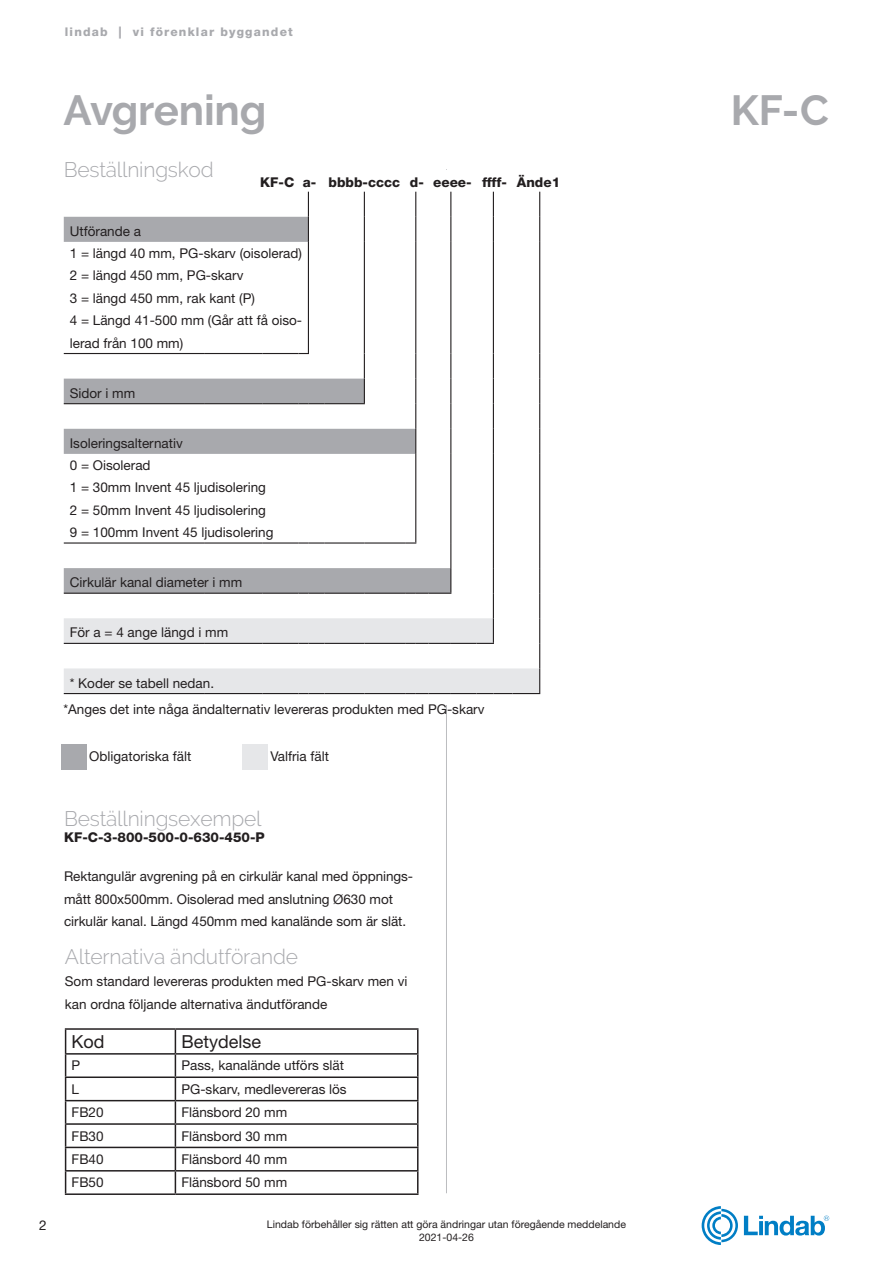
<style>
.page{position:relative;width:893px;height:1263px;background:#fff}
.page>*{position:absolute;margin:0;border:0;box-sizing:border-box;transform-origin:0 0}
.t1{font:700 42px "Raleway";letter-spacing:-.01em;color:#a8a9ad}
.Subheading{font:300 21px "Raleway";letter-spacing:-.01em;color:#a8a9ad}
.Subheading-2{font:18px "Helvetica Neue LT Pro";color:#231f20}
.Body{font:13.5px/22.5px "Helvetica Neue LT Pro";color:#231f20}
.Body_text{font:13.5px/22.5px "Helvetica Neue LT Pro";letter-spacing:-.005em;color:#231f20}
.Subheading_level_1{font:800 13.5px "Helvetica Neue LT Pro";color:#231f20}
.t2{font:800 12px "Helvetica Neue LT Pro";letter-spacing:.1em;color:#a8a9ad}
.t3{font:10.5px/12.6px "Helvetica Neue LT Pro";color:#231f20;text-align:center}
</style>
<div class="page">
<hr style="left:446px;top:169px;width:1px;height:1024px;background:#bcbdc0">
<svg style="left:744px;top:1215px;width:85px;height:20px"></svg>
<svg style="left:702px;top:1206px;width:36px;height:39px"></svg>
<div style="left:64px;top:170px;width:484px;height:534px;background:#fff"></div>
<svg style="left:64px;top:217px;width:353px;height:325px"></svg>
<svg style="left:308px;top:192px;width:1px;height:50px"></svg>
<svg style="left:364px;top:192px;width:1px;height:50px"></svg>
<svg style="left:415px;top:192px;width:1px;height:50px"></svg>
<svg style="left:450px;top:192px;width:1px;height:50px"></svg>
<svg style="left:493px;top:192px;width:1px;height:50px"></svg>
<hr style="left:364px;top:242px;width:1px;height:111px;background:#231f20">
<hr style="left:415px;top:242px;width:1px;height:111px;background:#231f20">
<hr style="left:450px;top:242px;width:1px;height:111px;background:#231f20">
<hr style="left:493px;top:242px;width:1px;height:111px;background:#231f20">
<svg style="left:364px;top:353px;width:1px;height:50px"></svg>
<svg style="left:415px;top:353px;width:1px;height:101px"></svg>
<svg style="left:450px;top:353px;width:1px;height:101px"></svg>
<svg style="left:493px;top:353px;width:1px;height:101px"></svg>
<hr style="left:450px;top:454px;width:1px;height:89px;background:#231f20">
<hr style="left:493px;top:454px;width:1px;height:89px;background:#231f20">
<hr style="left:308px;top:242px;width:1px;height:111px;background:#231f20">
<hr style="left:64px;top:353px;width:140px;height:1px;background:#231f20">
<hr style="left:204px;top:353px;width:58px;height:1px;background:#231f20">
<hr style="left:262px;top:353px;width:36px;height:1px;background:#231f20">
<hr style="left:64px;top:403px;width:140px;height:1px;background:#231f20">
<hr style="left:204px;top:403px;width:58px;height:1px;background:#231f20">
<hr style="left:262px;top:403px;width:36px;height:1px;background:#231f20">
<svg style="left:298px;top:403px;width:26px;height:1px"></svg>
<hr style="left:324px;top:403px;width:41px;height:1px;background:#231f20">
<svg style="left:539px;top:192px;width:1px;height:50px"></svg>
<hr style="left:539px;top:242px;width:1px;height:111px;background:#231f20">
<svg style="left:539px;top:353px;width:1px;height:101px"></svg>
<hr style="left:539px;top:454px;width:1px;height:89px;background:#231f20">
<hr style="left:415px;top:454px;width:1px;height:88px;background:#231f20">
<svg style="left:64px;top:542px;width:476px;height:152px"></svg>
<hr style="left:65px;top:1028px;width:110px;height:2px;background:#231f20">
<hr style="left:175px;top:1028px;width:244px;height:2px;background:#231f20">
<hr style="left:417px;top:1030px;width:2px;height:23px;background:#231f20">
<hr style="left:65px;top:1053px;width:110px;height:1px;background:#231f20">
<hr style="left:175px;top:1053px;width:244px;height:1px;background:#231f20">
<hr style="left:417px;top:1054px;width:2px;height:22px;background:#231f20">
<hr style="left:65px;top:1076px;width:110px;height:2px;background:#231f20">
<hr style="left:175px;top:1076px;width:244px;height:2px;background:#231f20">
<hr style="left:417px;top:1078px;width:2px;height:22px;background:#231f20">
<hr style="left:65px;top:1100px;width:110px;height:1px;background:#231f20">
<hr style="left:175px;top:1100px;width:244px;height:1px;background:#231f20">
<hr style="left:417px;top:1101px;width:2px;height:22px;background:#231f20">
<hr style="left:65px;top:1123px;width:110px;height:2px;background:#231f20">
<hr style="left:175px;top:1123px;width:244px;height:2px;background:#231f20">
<hr style="left:417px;top:1125px;width:2px;height:22px;background:#231f20">
<hr style="left:65px;top:1147px;width:110px;height:1px;background:#231f20">
<hr style="left:175px;top:1147px;width:244px;height:1px;background:#231f20">
<hr style="left:417px;top:1148px;width:2px;height:22px;background:#231f20">
<hr style="left:65px;top:1170px;width:110px;height:1px;background:#231f20">
<svg style="left:65px;top:1030px;width:1px;height:163px"></svg>
<hr style="left:175px;top:1170px;width:244px;height:1px;background:#231f20">
<svg style="left:175px;top:1030px;width:1px;height:163px"></svg>
<hr style="left:417px;top:1171px;width:2px;height:22px;background:#231f20">
<hr style="left:65px;top:1193px;width:110px;height:2px;background:#231f20">
<hr style="left:175px;top:1193px;width:244px;height:2px;background:#231f20">
<div style="left:62px;top:744px;width:25px;height:26px;background:#a8a9ad"></div>
<div style="left:243px;top:744px;width:25px;height:26px;background:#e6e7e9"></div>
<p class="t2" style="left:65px;top:25px;width:230px">lindab | vi förenklar byggandet</p>
<h1 class="t1" style="left:63px;top:86px;width:204px">Avgrening</h1>
<h1 class="t1" style="left:731px;top:86px;width:99px">KF-C</h1>
<p class="Subheading" style="left:64px;top:157px;width:151px">Beställningskod</p>
<p class="Subheading_level_1" style="left:260px;top:175px;width:35px">KF-C</p>
<p class="Subheading_level_1" style="left:303px;top:175px;width:15px">a-</p>
<p class="Subheading_level_1" style="left:329px;top:175px;width:73px">bbbb-cccc</p>
<p class="Subheading_level_1" style="left:410px;top:175px;width:15px">d-</p>
<p class="Subheading_level_1" style="left:433px;top:175px;width:40px">eeee-</p>
<p class="Subheading_level_1" style="left:482px;top:175px;width:26px">ffff-</p>
<p class="Subheading_level_1" style="left:517px;top:175px;width:45px">Ände1</p>
<p class="Body" style="left:70px;top:219px;width:73px">Utförande a</p>
<p class="Body" style="left:70px;top:241px;width:234px">1 = längd 40 mm, PG-skarv (oisolerad)</p>
<p class="Body" style="left:70px;top:264px;width:175px">2 = längd 450 mm, PG-skarv</p>
<p class="Body" style="left:70px;top:286px;width:187px">3 = längd 450 mm, rak kant (P)</p>
<p class="Body" style="left:70px;top:309px;width:234px">4 = Längd 41-500 mm (Går att få oiso&shy;lerad från 100 mm)</p>
<p class="Body" style="left:70px;top:381px;width:67px">Sidor i mm</p>
<p class="Body" style="left:70px;top:431px;width:114px">Isoleringsalternativ</p>
<p class="Body" style="left:70px;top:453px;width:205px">0 = Oisolerad<br>1 = 30mm Invent 45 ljudisolering<br>2 = 50mm Invent 45 ljudisolering<br>9 = 100mm Invent 45 ljudisolering</p>
<p class="Body" style="left:70px;top:571px;width:174px">Cirkulär kanal diameter i mm</p>
<p class="Body" style="left:70px;top:621px;width:160px">För a = 4 ange längd i mm</p>
<p class="Body" style="left:70px;top:671px;width:146px">* Koder se tabell nedan.</p>
<p class="Body" style="left:63px;top:698px;width:423px">*Anges det inte någa ändalternativ levereras produkten med PG-skarv</p>
<p class="Body" style="left:89px;top:744px;width:104px">Obligatoriska fält</p>
<p class="Body" style="left:270px;top:744px;width:60px">Valfria fält</p>
<p class="Body_text" style="left:39px;top:1214px;width:9px">2</p>
<p class="Subheading" style="left:64px;top:806px;width:199px">Beställningsexempel</p>
<p class="Subheading_level_1" style="left:64px;top:829px;width:202px">KF-C-3-800-500-0-630-450-P</p>
<p class="Body_text" style="left:64px;top:865px;width:351px">Rektangulär avgrening på en cirkulär kanal med öppnings&shy;mått 800x500mm. Oisolerad med anslutning Ø630 mot cirkulär kanal. Längd 450mm med kanalände som är slät.</p>
<p class="Subheading" style="left:65px;top:944px;width:235px">Alternativa ändutförande</p>
<p class="Body" style="left:65px;top:970px;width:344px">Som standard levereras produkten med PG-skarv men vi kan ordna följande alternativa ändutförande</p>
<p class="Subheading-2" style="left:72px;top:1030px;width:35px">Kod</p>
<p class="Subheading-2" style="left:181px;top:1030px;width:81px">Betydelse</p>
<p class="Body" style="left:72px;top:1054px;width:10px">P</p>
<p class="Body" style="left:181px;top:1054px;width:164px">Pass, kanalände utförs slät</p>
<p class="Body" style="left:72px;top:1077px;width:9px">L</p>
<p class="Body" style="left:181px;top:1077px;width:167px">PG-skarv, medlevereras lös</p>
<p class="Body" style="left:72px;top:1101px;width:34px">FB20</p>
<p class="Body" style="left:181px;top:1101px;width:107px">Flänsbord 20 mm</p>
<p class="Body" style="left:72px;top:1124px;width:34px">FB30</p>
<p class="Body" style="left:181px;top:1124px;width:107px">Flänsbord 30 mm</p>
<p class="Body" style="left:72px;top:1147px;width:34px">FB40</p>
<p class="Body" style="left:181px;top:1147px;width:107px">Flänsbord 40 mm</p>
<p class="Body" style="left:72px;top:1171px;width:34px">FB50</p>
<p class="Body" style="left:181px;top:1171px;width:107px">Flänsbord 50 mm</p>
<p class="t3" style="left:267px;top:1218px;width:361px">Lindab förbehåller sig rätten att göra ändringar utan föregående meddelande<br>2021-04-26</p>
</div>
